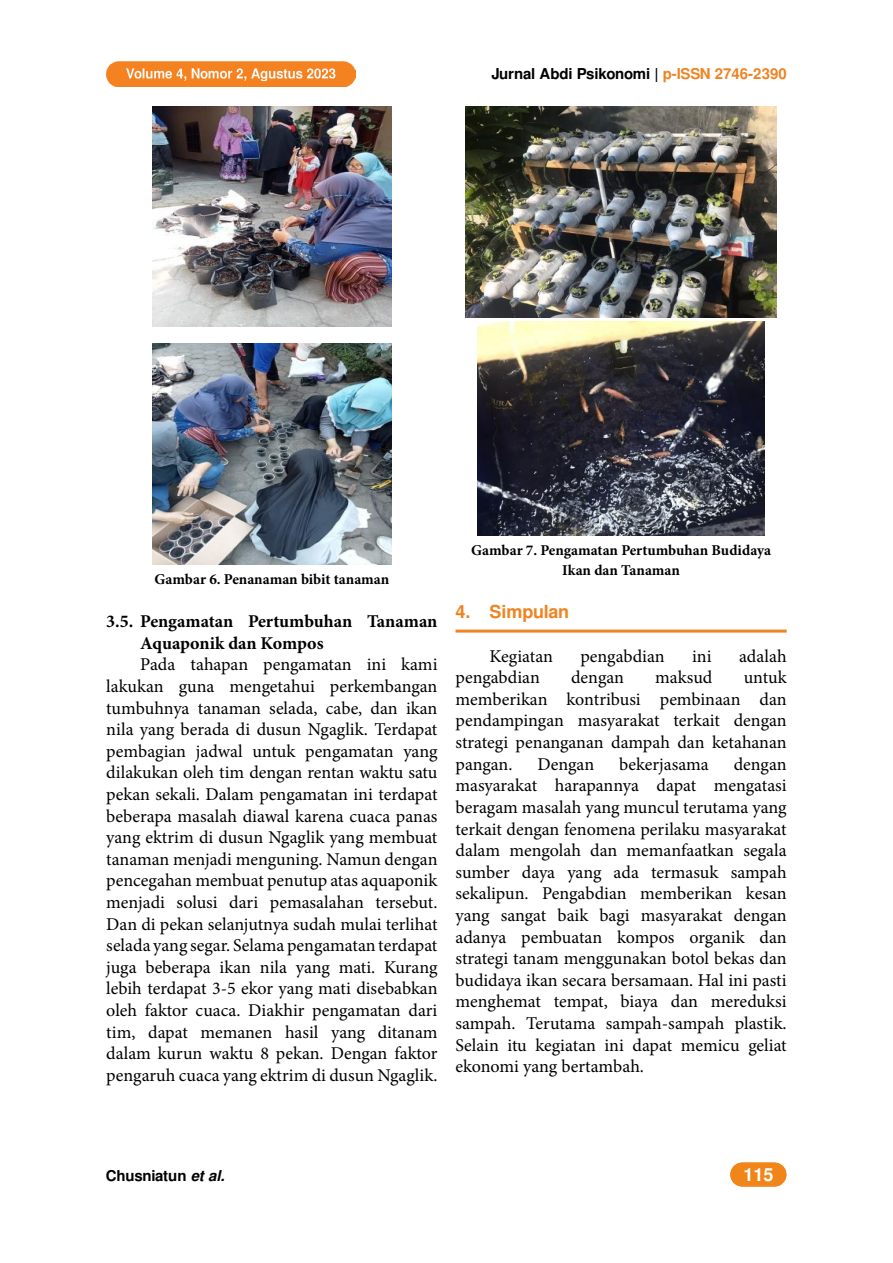
<style>
.page{position:relative;width:893px;height:1263px;background:#fff}
.page>*{position:absolute;margin:0;border:0;box-sizing:border-box;transform-origin:0 0}
.t1{font:18px/21.6px "Minion Pro";color:#000;text-align:justify}
.t2{font:700 18px/21.6px "Minion Pro";letter-spacing:-.005em;color:#000}
.t3{font:700 18px "Free Sans";letter-spacing:-.01em;color:#ee8422}
.t4{font:700 18px "Free Sans";color:#fff}
.t5{font:700 15px/19.8px "Minion Pro";letter-spacing:-.005em;color:#000;text-align:center}
.t6{font:700 15px "Free Sans";letter-spacing:-.01em;color:#000}
.s1{color:#ee8422}
.s2{font-style:italic}
</style>
<div class="page">
<img style="left:731px;top:1162px;width:55px;height:24px">
<img style="left:107px;top:61px;width:248px;height:25px">
<img style="left:152px;top:106px;width:239px;height:220px">
<img style="left:153px;top:344px;width:238px;height:220px">
<img style="left:466px;top:106px;width:311px;height:212px">
<img style="left:477px;top:321px;width:288px;height:215px">
<hr style="left:455px;top:629px;width:332px;height:3px;background:#ee8422">
<p class="t6" style="left:492px;top:63px;width:297px">Jurnal Abdi Psikonomi | <span class="s1">p-ISSN 2746-2390</span></p>
<p class="t5" style="left:154px;top:570px;width:236px">Gambar 6. Penanaman bibit tanaman</p>
<p class="t2" style="left:140px;top:611px;width:299px;text-indent:-34px">3.5. Pengamatan Pertumbuhan Tanaman<br>Aquaponik dan Kompos</p>
<p class="t1" style="left:106px;top:654px;width:333px;text-indent:34px">Pada tahapan pengamatan ini kami lakukan guna mengetahui perkembangan tumbuhnya tanaman selada, cabe, dan ikan nila yang berada di dusun Ngaglik. Terdapat pembagian jadwal untuk pengamatan yang dilakukan oleh tim dengan rentan waktu satu pekan sekali. Dalam pengamatan ini terdapat beberapa masalah diawal karena cuaca panas yang ektrim di dusun Ngaglik yang membuat tanaman menjadi menguning. Namun dengan pencegahan membuat penutup atas aquaponik menjadi solusi dari pemasalahan tersebut.<br>Dan di pekan selanjutnya sudah mulai terlihat selada yang segar. Selama pengamatan terdapat juga beberapa ikan nila yang mati. Kurang lebih terdapat 3-5 ekor yang mati disebabkan oleh faktor cuaca. Diakhir pengamatan dari tim, dapat memanen hasil yang ditanam dalam kurun waktu 8 pekan. Dengan faktor pengaruh cuaca yang ektrim di dusun Ngaglik.</p>
<p class="t5" style="left:471px;top:541px;width:302px">Gambar 7. Pengamatan Pertumbuhan Budidaya<br>Ikan dan Tanaman</p>
<p class="t3" style="left:455px;top:599px;width:115px">4. Simpulan</p>
<p class="t1" style="left:489px;top:645px;width:65px">Kegiatan</p>
<p class="t1" style="left:580px;top:645px;width:86px">pengabdian</p>
<p class="t1" style="left:692px;top:645px;width:21px">ini</p>
<p class="t1" style="left:739px;top:645px;width:49px">adalah</p>
<p class="t1" style="left:455px;top:667px;width:86px">pengabdian</p>
<p class="t1" style="left:571px;top:667px;width:54px">dengan</p>
<p class="t1" style="left:655px;top:667px;width:59px">maksud</p>
<p class="t1" style="left:455px;top:667px;width:333px;text-indent:288px">untuk memberikan kontribusi pembinaan dan pendampingan masyarakat terkait dengan strategi penanganan dampah dan ketahanan pangan.</p>
<p class="t1" style="left:455px;top:753px;width:333px;text-indent:278px">dengan masyarakat harapannya dapat mengatasi beragam masalah yang muncul terutama yang terkait dengan fenomena perilaku masyarakat dalam mengolah dan memanfaatkan segala sumber daya yang ada termasuk sampah sekalipun. Pengabdian memberikan kesan yang sangat baik bagi masyarakat dengan adanya pembuatan kompos organik dan strategi tanam menggunakan botol bekas dan budidaya ikan secara bersamaan. Hal ini pasti menghemat tempat, biaya dan mereduksi sampah. Terutama sampah-sampah plastik.<br>Selain itu kegiatan ini dapat memicu geliat ekonomi yang bertambah.</p>
<p class="t1" style="left:537px;top:753px;width:58px">Dengan</p>
<p class="t1" style="left:619px;top:753px;width:91px">bekerjasama</p>
<p class="t6" style="left:106px;top:1165px;width:120px">Chusniatun <span class="s2">et al.</span></p>
<p class="t4" style="left:744px;top:1162px;width:32px">115</p>
</div>
